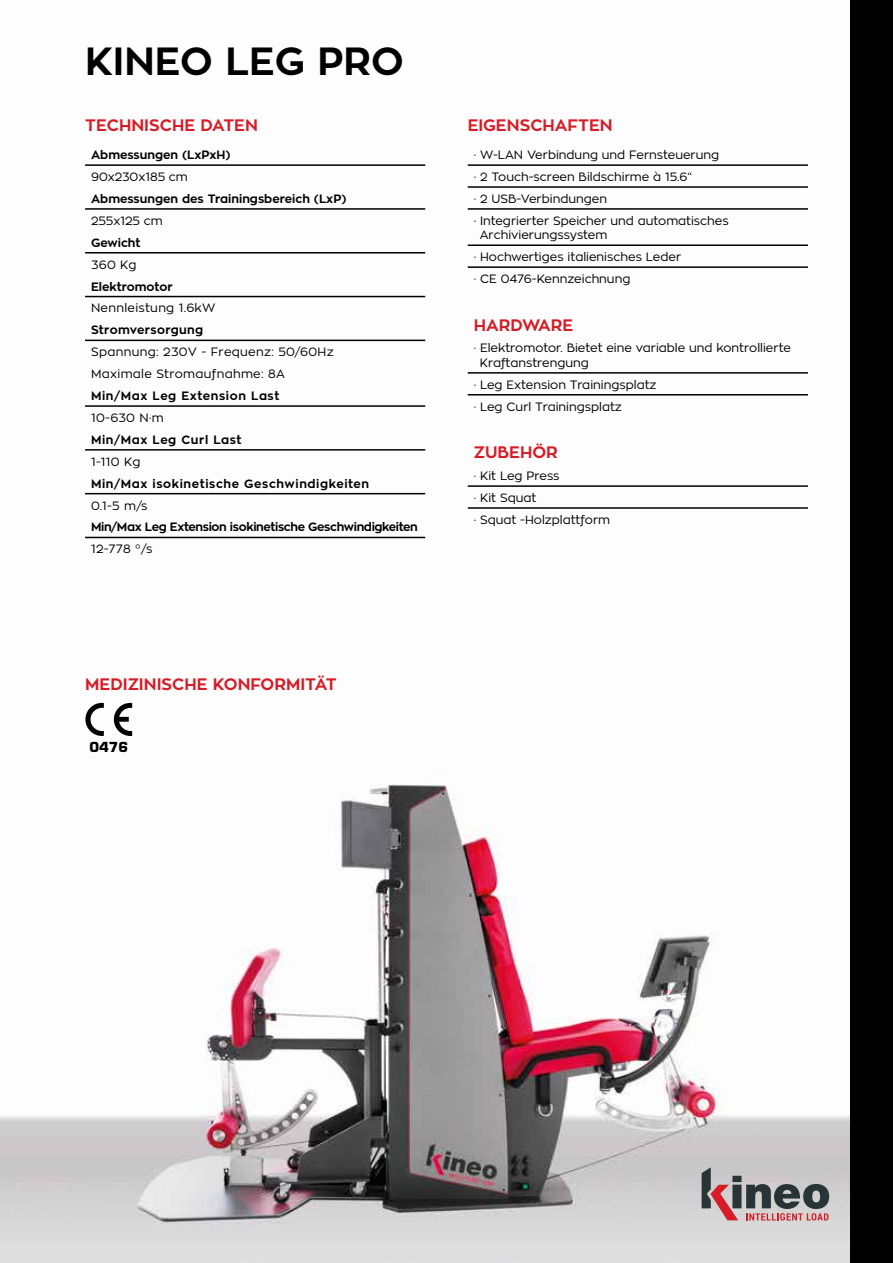
<style>
.page{position:relative;width:893px;height:1263px;background:#fff}
.page>*{position:absolute;margin:0;border:0;box-sizing:border-box;transform-origin:0 0}
.t1{font:700 39px "Zona Pro";color:#000}
.t2{font:700 16.5px "Zona Pro";color:#d61c26}
.t3{font:700 13.5px "Eurostile";color:#000}
.t4{font:12px/21.9px "Zona Pro";color:#000}
.t5{font:700 12px "Zona Pro";letter-spacing:.05em;color:#000}
.t6{font:700 12px "Zona Pro";color:#000}
.t7{font:12px/21.9px "Zona Pro";letter-spacing:.025em;color:#000}
.t8{font:700 12px "Zona Pro";letter-spacing:-.03em;color:#000}
.t9{font:700 12px "Zona Pro";letter-spacing:.025em;color:#000}
</style>
<div class="page">
<img style="left:0;top:164px;width:850px;height:1099px">
<div style="left:850px;top:0;width:43px;height:1263px;background:#000"></div>
<hr style="left:85px;top:164px;width:340px;height:2px;background:#000">
<hr style="left:85px;top:208px;width:340px;height:2px;background:#000">
<hr style="left:85px;top:252px;width:340px;height:1px;background:#000">
<hr style="left:85px;top:296px;width:340px;height:1px;background:#000">
<hr style="left:85px;top:340px;width:340px;height:1px;background:#000">
<hr style="left:85px;top:405px;width:340px;height:2px;background:#000">
<hr style="left:85px;top:449px;width:340px;height:2px;background:#000">
<hr style="left:85px;top:493px;width:340px;height:1px;background:#000">
<hr style="left:85px;top:537px;width:340px;height:1px;background:#000">
<svg style="left:702px;top:1167px;width:127px;height:53px;background:#9e9192"></svg>
<hr style="left:468px;top:186px;width:340px;height:2px;background:#000">
<hr style="left:468px;top:266px;width:340px;height:2px;background:#000">
<hr style="left:468px;top:485px;width:340px;height:2px;background:#000">
<hr style="left:468px;top:208px;width:340px;height:2px;background:#000">
<hr style="left:468px;top:244px;width:340px;height:2px;background:#000">
<hr style="left:468px;top:394px;width:340px;height:1px;background:#000">
<hr style="left:468px;top:507px;width:340px;height:2px;background:#000">
<hr style="left:468px;top:164px;width:340px;height:2px;background:#000">
<hr style="left:468px;top:372px;width:340px;height:2px;background:#000">
<svg style="left:114px;top:703px;width:18px;height:33px"></svg>
<svg style="left:85px;top:703px;width:19px;height:33px"></svg>
<h1 class="t1" style="left:85px;top:35px;width:320px">KINEO LEG PRO</h1>
<h2 class="t2" style="left:85px;top:114px;width:174px">TECHNISCHE DATEN</h2>
<h2 class="t2" style="left:468px;top:114px;width:146px">EIGENSCHAFTEN</h2>
<p class="t6" style="left:91px;top:147px;width:141px">Abmessungen (LxPxH)</p>
<p class="t4" style="left:91px;top:166px;width:98px">90x230x185 cm</p>
<p class="t6" style="left:91px;top:191px;width:257px">Abmessungen des Trainingsbereich (LxP)</p>
<p class="t4" style="left:91px;top:210px;width:73px">255x125 cm</p>
<p class="t6" style="left:91px;top:235px;width:51px">Gewicht</p>
<p class="t4" style="left:91px;top:253px;width:47px">360 Kg</p>
<p class="t6" style="left:91px;top:278px;width:83px">Elektromotor</p>
<p class="t7" style="left:91px;top:297px;width:126px">Nennleistung 1.6kW</p>
<p class="t9" style="left:91px;top:322px;width:114px">Stromversorgung</p>
<p class="t7" style="left:91px;top:341px;width:244px">Spannung: 230V - Frequenz: 50/60Hz<br>Maximale Stromaufnahme: 8A</p>
<p class="t5" style="left:91px;top:388px;width:190px">Min/Max Leg Extension Last</p>
<p class="t4" style="left:91px;top:407px;width:74px">10-630 N·m</p>
<p class="t5" style="left:91px;top:432px;width:152px">Min/Max Leg Curl Last</p>
<p class="t4" style="left:91px;top:450px;width:51px">1-110 Kg</p>
<p class="t5" style="left:91px;top:476px;width:280px">Min/Max isokinetische Geschwindigkeiten</p>
<p class="t4" style="left:91px;top:494px;width:58px">0.1-5 m/s</p>
<p class="t8" style="left:91px;top:519px;width:328px">Min/Max Leg Extension isokinetische Geschwindigkeiten</p>
<p class="t4" style="left:91px;top:538px;width:63px">12-778 °/s</p>
<h2 class="t2" style="left:85px;top:673px;width:253px">MEDIZINISCHE KONFORMITÄT</h2>
<p class="t3" style="left:89px;top:739px;width:40px">0476</p>
<p class="t4" style="left:474px;top:144px;width:257px">· W-LAN Verbindung und Fernsteuerung<br>· 2 Touch-screen Bildschirme à 15.6“<br>· 2 USB-Verbindungen<br>· Integrierter Speicher und automatisches</p>
<p class="t4" style="left:474px;top:224px;width:209px;text-indent:6px">Archivierungssystem<br>· Hochwertiges italienisches Leder · CE 0476-Kennzeichnung</p>
<h2 class="t2" style="left:474px;top:314px;width:101px">HARDWARE</h2>
<p class="t4" style="left:480px;top:341px;width:313px;line-height:14.4px;text-indent:-6px">· Elektromotor. Bietet eine variable und kontrollierte<br>Kraftanstrengung</p>
<p class="t4" style="left:474px;top:373px;width:184px">· Leg Extension Trainingsplatz · Leg Curl Trainingsplatz</p>
<h2 class="t2" style="left:474px;top:442px;width:86px">ZUBEHÖR</h2>
<p class="t4" style="left:474px;top:465px;width:138px">· Kit Leg Press<br>· Kit Squat<br>· Squat -Holzplattform</p>
</div>
